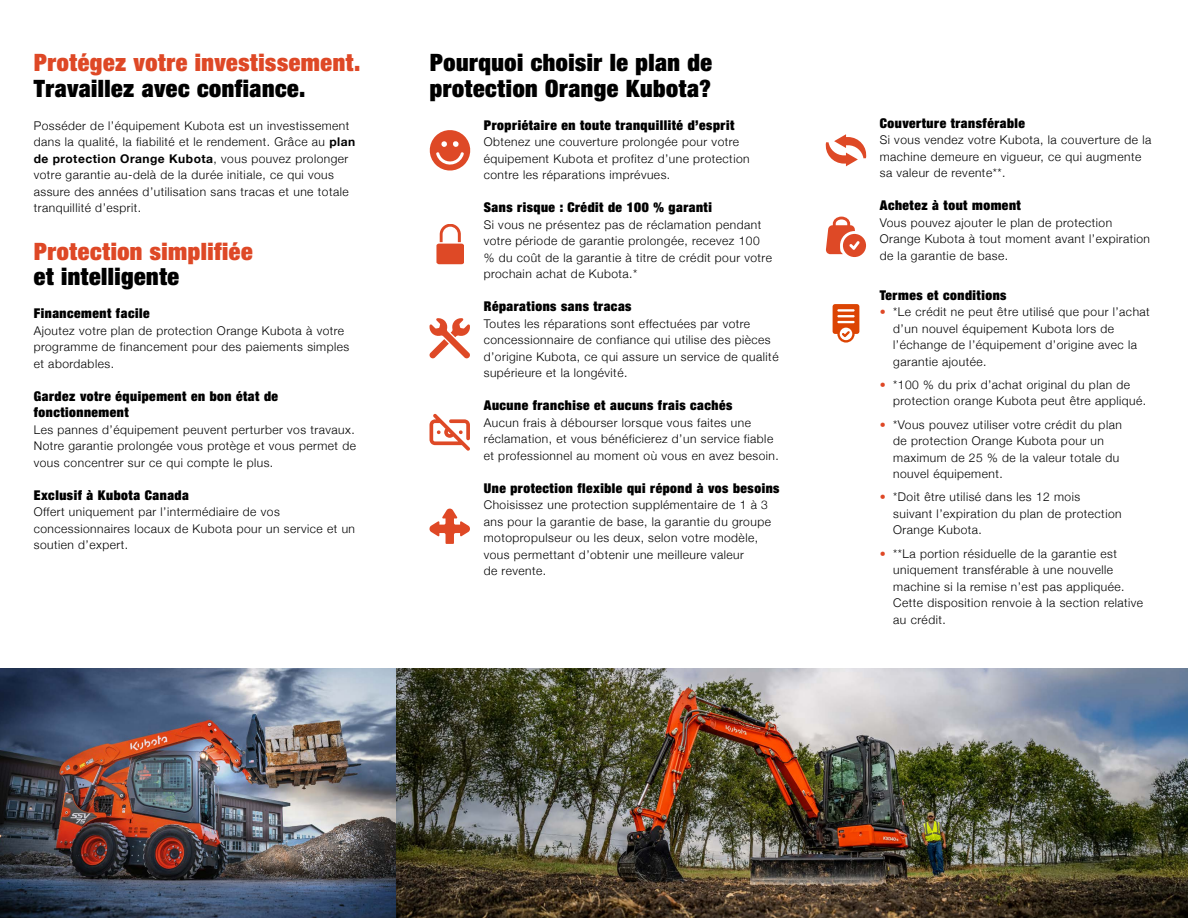
<style>
.page{position:relative;width:1188px;height:918px;background:#fff}
.page>*{position:absolute;margin:0;border:0;box-sizing:border-box;transform-origin:0 0}
.t1{font:900 condensed 24px/25.5px "Helvetica Neue LT Std";letter-spacing:.025em;color:#000}
.t2{font:900 condensed 24px "Helvetica Neue LT Std";letter-spacing:.025em;color:#de4826}
.t3{font:900 condensed 13.5px/16.5px "Helvetica Neue LT Std";letter-spacing:.04em;color:#000}
.t4{font:300 12px/16.5px "Helvetica Neue";letter-spacing:.04em;color:#000}
.s1{font-weight:700}
.s2{color:#de4826}
</style>
<div class="page">
<img style="left:0;top:669px;width:1188px;height:249px">
<svg style="left:436px;top:224px;width:28px;height:40px"></svg>
<svg style="left:430px;top:414px;width:40px;height:37px"></svg>
<svg style="left:430px;top:130px;width:40px;height:41px"></svg>
<svg style="left:429px;top:318px;width:41px;height:40px"></svg>
<svg style="left:430px;top:509px;width:40px;height:35px"></svg>
<svg style="left:826px;top:217px;width:40px;height:40px"></svg>
<svg style="left:826px;top:134px;width:40px;height:32px"></svg>
<svg style="left:833px;top:304px;width:26px;height:39px"></svg>
<h1 class="t2" style="left:34px;top:47px;width:328px">Protégez votre investissement.</h1>
<h1 class="t1" style="left:34px;top:75px;width:273px">Travaillez avec confiance.</h1>
<p class="t4" style="left:34px;top:116px;width:323px">Posséder de l’équipement Kubota est un investissement dans la qualité, la fiabilité et le rendement. Grâce au <span class="s1">plan de protection Orange Kubota</span>, vous pouvez prolonger votre garantie au-delà de la durée initiale, ce qui vous assure des années d’utilisation sans tracas et une totale tranquillité d’esprit.</p>
<h1 class="t2" style="left:34px;top:236px;width:220px">Protection simplifiée</h1>
<h1 class="t1" style="left:34px;top:263px;width:147px">et intelligente</h1>
<p class="t3" style="left:34px;top:305px;width:117px">Financement facile</p>
<p class="t4" style="left:34px;top:321px;width:317px">Ajoutez votre plan de protection Orange Kubota à votre programme de financement pour des paiements simples et abordables.</p>
<p class="t3" style="left:34px;top:387px;width:246px">Gardez votre équipement en bon état de fonctionnement</p>
<p class="t4" style="left:34px;top:420px;width:324px;text-align:justify">Les pannes d’équipement peuvent perturber vos travaux.<br>Notre garantie prolongée vous protège et vous permet de vous concentrer sur ce qui compte le plus.</p>
<p class="t3" style="left:34px;top:486px;width:157px">Exclusif à Kubota Canada</p>
<p class="t4" style="left:34px;top:503px;width:323px">Offert uniquement par l’intermédiaire de vos concessionnaires locaux de Kubota pour un service et un soutien d’expert.</p>
<h1 class="t1" style="left:430px;top:49px;width:284px">Pourquoi choisir le plan de protection Orange Kubota?</h1>
<p class="t3" style="left:484px;top:116px;width:252px">Propriétaire en toute tranquillité d’esprit</p>
<p class="t4" style="left:484px;top:133px;width:267px">Obtenez une couverture prolongée pour votre équipement Kubota et profitez d’une protection contre les réparations imprévues.</p>
<p class="t3" style="left:484px;top:199px;width:230px">Sans risque : Crédit de 100 % garanti</p>
<p class="t4" style="left:484px;top:215px;width:290px">Si vous ne présentez pas de réclamation pendant votre période de garantie prolongée, recevez 100 % du coût de la garantie à titre de crédit pour votre prochain achat de Kubota.*</p>
<p class="t3" style="left:484px;top:298px;width:149px">Réparations sans tracas</p>
<p class="t4" style="left:484px;top:314px;width:296px">Toutes les réparations sont effectuées par votre concessionnaire de confiance qui utilise des pièces d’origine Kubota, ce qui assure un service de qualité supérieure et la longévité.</p>
<p class="t3" style="left:484px;top:397px;width:250px">Aucune franchise et aucuns frais cachés</p>
<p class="t4" style="left:484px;top:413px;width:297px">Aucun frais à débourser lorsque vous faites une réclamation, et vous bénéficierez d’un service fiable et professionnel au moment où vous en avez besoin.</p>
<p class="t3" style="left:484px;top:479px;width:297px">Une protection flexible qui répond à vos besoins</p>
<p class="t4" style="left:484px;top:496px;width:289px">Choisissez une protection supplémentaire de 1 à 3 ans pour la garantie de base, la garantie du groupe motopropulseur ou les deux, selon votre modèle, vous permettant d’obtenir une meilleure valeur<br>de revente.</p>
<p class="t3" style="left:880px;top:114px;width:147px">Couverture transférable</p>
<p class="t4" style="left:880px;top:131px;width:273px">Si vous vendez votre Kubota, la couverture de la machine demeure en vigueur, ce qui augmente sa valeur de revente**.</p>
<p class="t3" style="left:880px;top:197px;width:143px">Achetez à tout moment</p>
<p class="t4" style="left:880px;top:213px;width:272px">Vous pouvez ajouter le plan de protection<br>Orange Kubota à tout moment avant l’expiration de la garantie de base.</p>
<p class="t3" style="left:880px;top:286px;width:128px">Termes et conditions</p>
<p class="t4" style="left:893px;top:303px;width:258px;text-indent:-14px"><span class="s2">•</span> *Le crédit ne peut être utilisé que pour l’achat d’un nouvel équipement Kubota lors de l’échange de l’équipement d’origine avec la garantie ajoutée.</p>
<p class="t4" style="left:893px;top:375px;width:254px;text-indent:-14px"><span class="s2">•</span> *100 % du prix d’achat original du plan de protection orange Kubota peut être appliqué.</p>
<p class="t4" style="left:893px;top:415px;width:230px;text-indent:-14px"><span class="s2">•</span> *Vous pouvez utiliser votre crédit du plan de protection Orange Kubota pour un maximum de 25 % de la valeur totale du nouvel équipement.</p>
<p class="t4" style="left:893px;top:488px;width:230px;text-indent:-14px"><span class="s2">•</span> *Doit être utilisé dans les 12 mois suivant l’expiration du plan de protection<br>Orange Kubota.</p>
<p class="t4" style="left:893px;top:544px;width:251px;text-indent:-14px"><span class="s2">•</span> **La portion résiduelle de la garantie est uniquement transférable à une nouvelle machine si la remise n’est pas appliquée.<br>Cette disposition renvoie à la section relative au crédit.</p>
</div>
